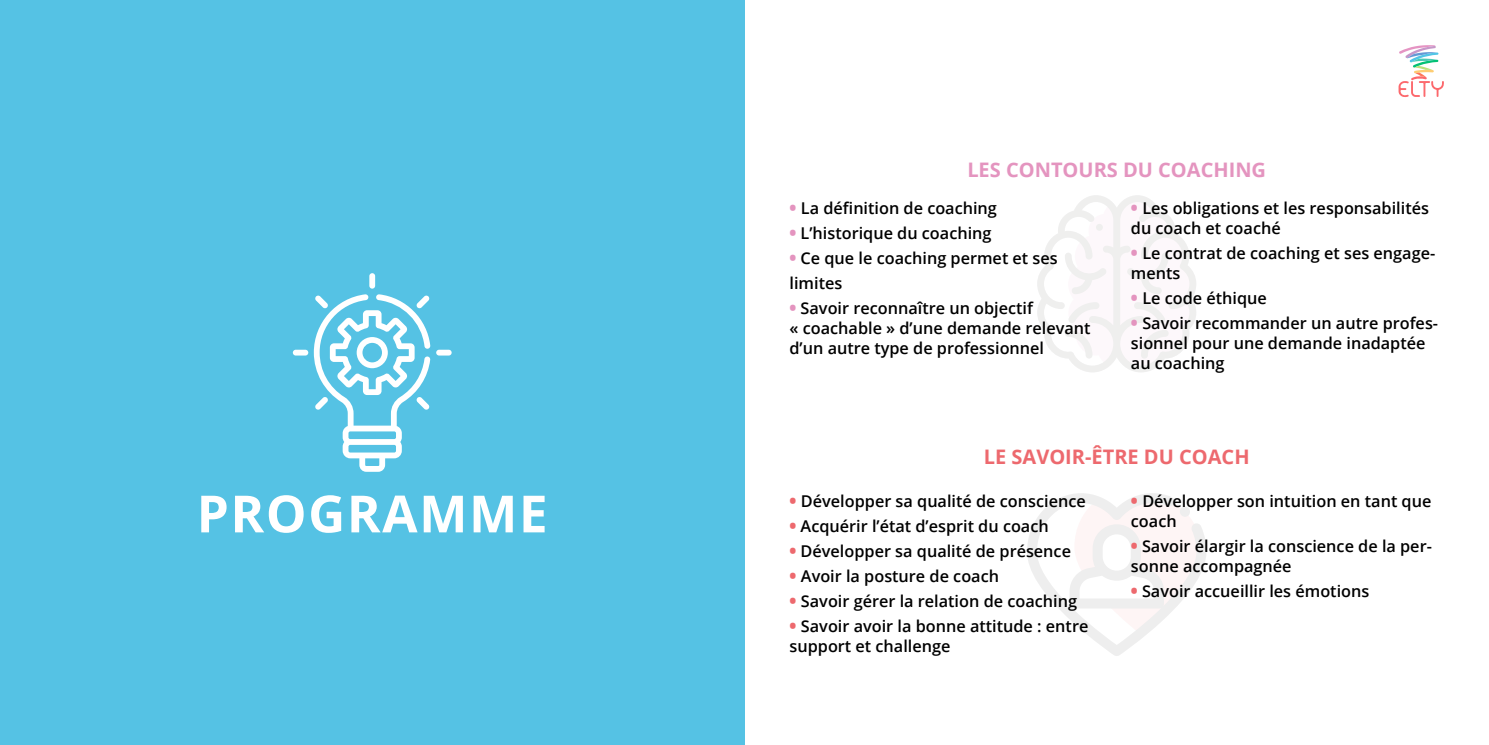
<style>
.page{position:relative;width:1489px;height:745px;background:#fff}
.page>*{position:absolute;margin:0;border:0;box-sizing:border-box;transform-origin:0 0}
.t1{font:700 51.25px "Open Sans";letter-spacing:.03em;color:#fff}
.t2{font:700 20px "Open Sans";color:#e494bf}
.t3{font:700 20px "Open Sans";color:#ed696e}
.t4{font:600 16.25px/20px "Open Sans";color:#000}
.s1{font-weight:800;font-size:17.5px;color:#e494bf}
.s2{font-weight:800;font-size:17.5px;color:#ed696e}
</style>
<div class="page">
<svg style="left:1398px;top:45px;width:45px;height:52px"></svg>
<div style="left:0;top:0;width:744px;height:744px;background:#55c2e4"></div>
<div style="left:293px;top:349px;width:15px;height:6px;background:#fff;border-radius:3px"></div>
<div style="left:436px;top:349px;width:15px;height:6px;background:#fff;border-radius:3px"></div>
<div style="left:369px;top:273px;width:6px;height:15px;background:#fff;border-radius:3px"></div>
<svg style="left:314px;top:294px;width:116px;height:177px"></svg>
<svg style="left:1037px;top:195px;width:159px;height:177px"></svg>
<svg style="left:1027px;top:493px;width:179px;height:162px"></svg>
<h1 class="t1" style="left:197px;top:477px;width:352px">PROGRAMME</h1>
<p class="t2" style="left:967px;top:156px;width:300px">LES CONTOURS DU COACHING</p>
<p class="t4" style="left:789px;top:197px;width:209px"><span class="s1">•</span> La définition de coaching</p>
<p class="t4" style="left:789px;top:222px;width:203px"><span class="s1">•</span> L’historique du coaching</p>
<p class="t4" style="left:789px;top:245px;width:270px;line-height:25px"><span class="s1">•</span> Ce que le coaching permet et ses limites</p>
<p class="t4" style="left:789px;top:297px;width:302px"><span class="s1">•</span> Savoir reconnaître un objectif<br>« coachable » d’une demande relevant d’un autre type de professionnel</p>
<p class="t4" style="left:1130px;top:197px;width:299px"><span class="s1">•</span> Les obligations et les responsabilités du coach et coaché</p>
<p class="t4" style="left:1130px;top:242px;width:306px"><span class="s1">•</span> Le contrat de coaching et ses engage&shy;ments</p>
<p class="t4" style="left:1130px;top:287px;width:137px"><span class="s1">•</span> Le code éthique</p>
<p class="t4" style="left:1130px;top:312px;width:309px"><span class="s1">•</span> Savoir recommander un autre profes&shy;sionnel pour une demande inadaptée au coaching</p>
<p class="t3" style="left:983px;top:442px;width:267px">LE SAVOIR-ÊTRE DU COACH</p>
<p class="t4" style="left:789px;top:490px;width:298px"><span class="s2">•</span> Développer sa qualité de conscience</p>
<p class="t4" style="left:789px;top:515px;width:261px"><span class="s2">•</span> Acquérir l’état d’esprit du coach</p>
<p class="t4" style="left:789px;top:540px;width:283px"><span class="s2">•</span> Développer sa qualité de présence</p>
<p class="t4" style="left:789px;top:565px;width:211px"><span class="s2">•</span> Avoir la posture de coach</p>
<p class="t4" style="left:789px;top:590px;width:289px"><span class="s2">•</span> Savoir gérer la relation de coaching</p>
<p class="t4" style="left:789px;top:615px;width:300px"><span class="s2">•</span> Savoir avoir la bonne attitude : entre support et challenge</p>
<p class="t4" style="left:1130px;top:490px;width:302px"><span class="s2">•</span> Développer son intuition en tant que coach</p>
<p class="t4" style="left:1130px;top:535px;width:302px"><span class="s2">•</span> Savoir élargir la conscience de la per&shy;sonne accompagnée</p>
<p class="t4" style="left:1130px;top:580px;width:240px"><span class="s2">•</span> Savoir accueillir les émotions</p>
</div>
